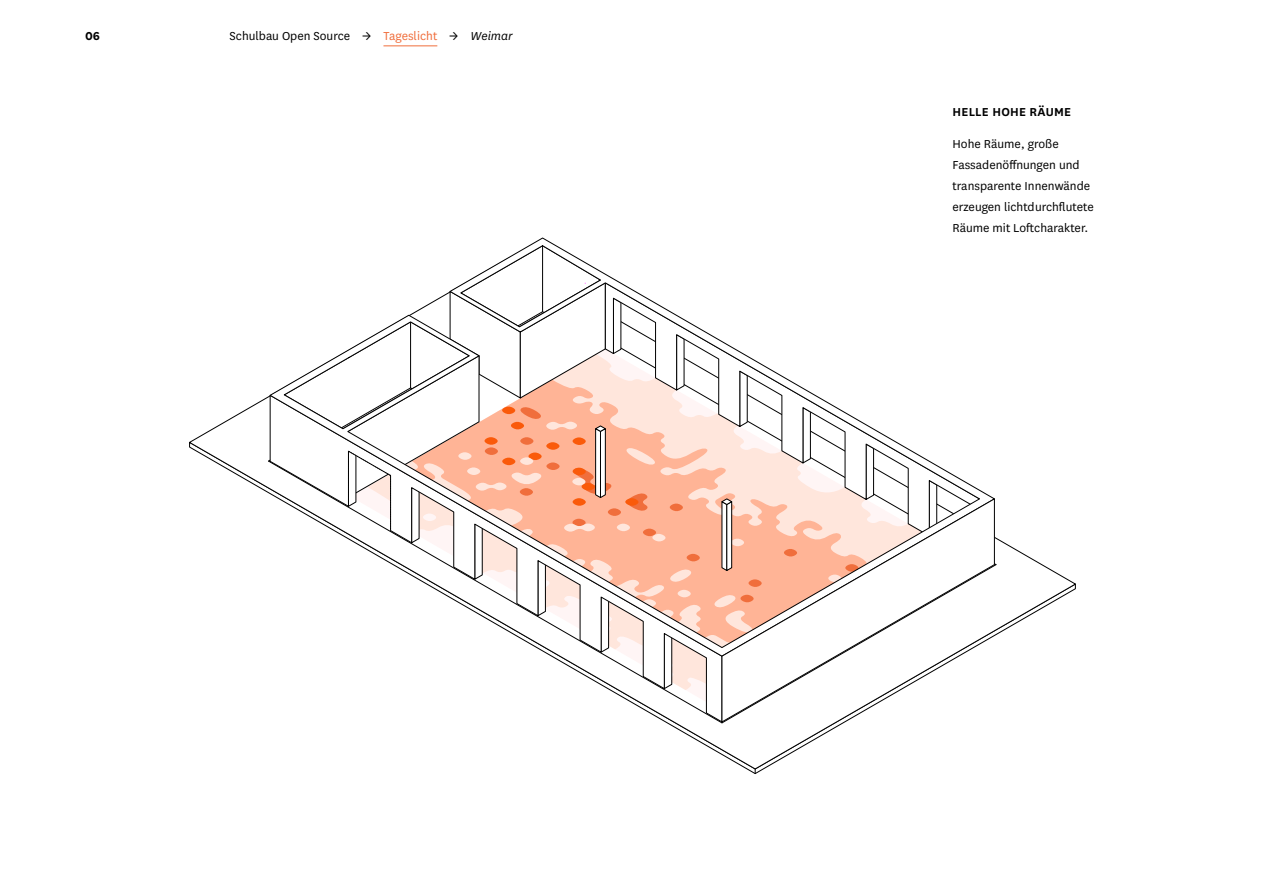
<style>
.page{position:relative;width:1263px;height:893px;background:#fff}
.page>*{position:absolute;margin:0;border:0;box-sizing:border-box;transform-origin:0 0}
.t1{font:13.5px/21px "National";color:#000}
.t2{font:600 13.5px "National";letter-spacing:.02em;color:#000}
.t3{font:700 13.5px "National";color:#000}
.s1{color:#f06e3c}
.s2{font-style:italic}
</style>
<div class="page">
<svg style="left:608px;top:656px;width:114px;height:66px"></svg>
<svg style="left:270px;top:238px;width:725px;height:418px"></svg>
<svg style="left:722px;top:499px;width:273px;height:223px"></svg>
<svg style="left:284px;top:245px;width:417px;height:444px"></svg>
<hr style="left:383px;top:45px;width:54px;height:1px;background:#f06e3c">
<p class="t3" style="left:85px;top:26px;width:16px">06</p>
<p class="t1" style="left:230px;top:25px;width:285px">Schulbau Open Source → <span class="s1">Tageslicht</span> → <span class="s2">Weimar</span></p>
<p class="t2" style="left:952px;top:103px;width:120px">HELLE HOHE RÄUME</p>
<p class="t1" style="left:952px;top:133px;width:143px">Hohe Räume, große<br>Fassadenöffnungen und transparente Innenwände erzeugen lichtdurchflutete<br>Räume mit Loftcharakter.</p>
</div>
